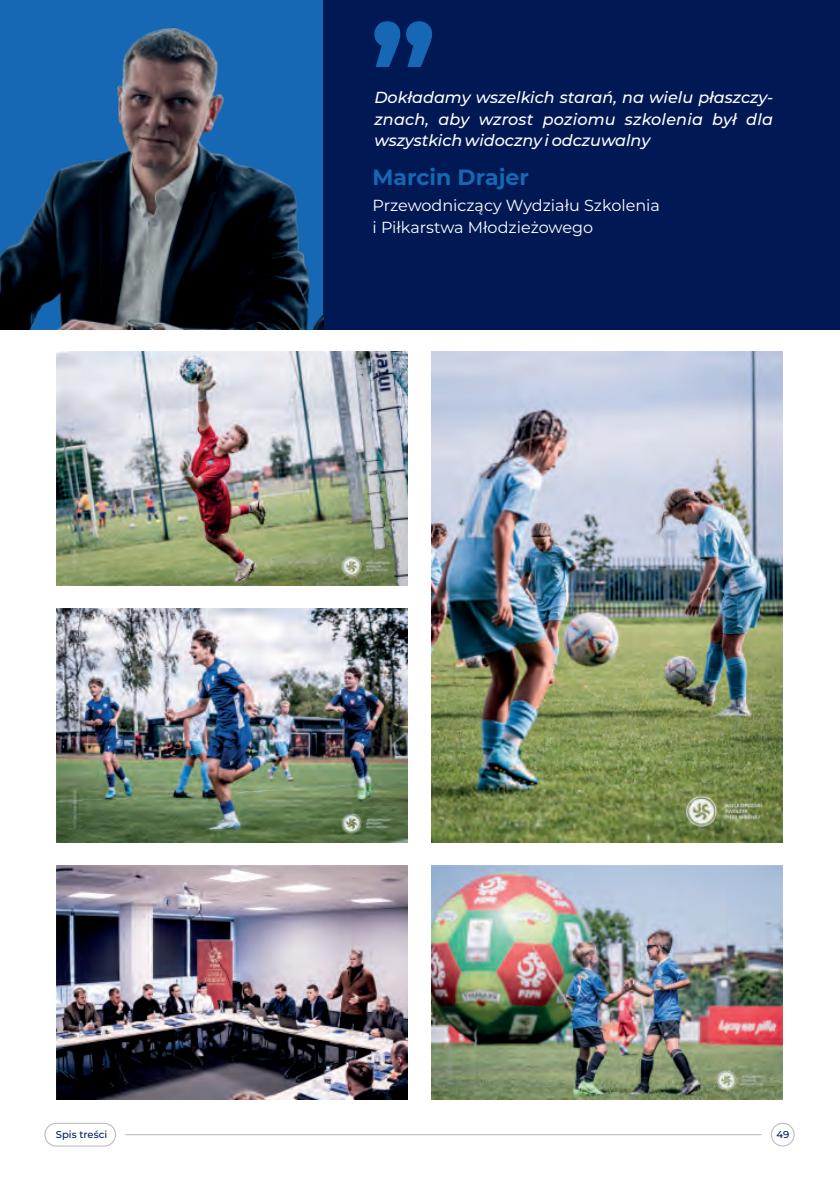
<style>
.page{position:relative;width:840px;height:1191px;background:#fff}
.page>*{position:absolute;margin:0;border:0;box-sizing:border-box;transform-origin:0 0}
.t1{font:700 134.4px "Montserrat";color:#1768b4}
.t2{font:700 22px "Montserrat";color:#1768b4}
.t3{font:italic 500 16px/21.8px "Montserrat";color:#fff;text-align:justify}
.t4{font:16px/21.8px "Montserrat";color:#fff}
.t5{font:500 10px "Montserrat";color:#001954}
</style>
<div class="page">
<div style="left:770px;top:1122px;width:24px;height:24px;border:1px solid #bcbdc0;border-radius:50%"></div>
<div style="left:44px;top:1122px;width:72px;height:24px;border:1px solid #bcbdc0;border-radius:11px"></div>
<hr style="left:125px;top:1134px;width:636px;height:1px;background:#bcbdc0">
<div style="left:323px;top:0;width:516px;height:329px;background:#001954"></div>
<div style="left:0;top:0;width:323px;height:329px;background:#1768b4"></div>
<img style="left:0;top:27px;width:323px;height:302px">
<img style="left:56px;top:351px;width:352px;height:235px">
<img style="left:56px;top:608px;width:352px;height:234px">
<img style="left:431px;top:351px;width:351px;height:491px">
<img style="left:56px;top:865px;width:352px;height:234px">
<img style="left:431px;top:865px;width:351px;height:234px">
<h1 class="t1" style="left:369px;top:-84px;width:68px">„</h1>
<p class="t3" style="left:374px;top:86px;width:400px">Dokładamy wszelkich starań, na wielu płaszczy&shy;znach, aby wzrost poziomu szkolenia był dla wszystkich widoczny i odczuwalny</p>
<h2 class="t2" style="left:372px;top:164px;width:158px">Marcin Drajer</h2>
<p class="t4" style="left:372px;top:195px;width:289px">Przewodniczący Wydziału Szkolenia i Piłkarstwa Młodzieżowego</p>
<p class="t5" style="left:56px;top:1128px;width:53px">Spis treści</p>
<p class="t5" style="left:776px;top:1128px;width:14px">49</p>
</div>
